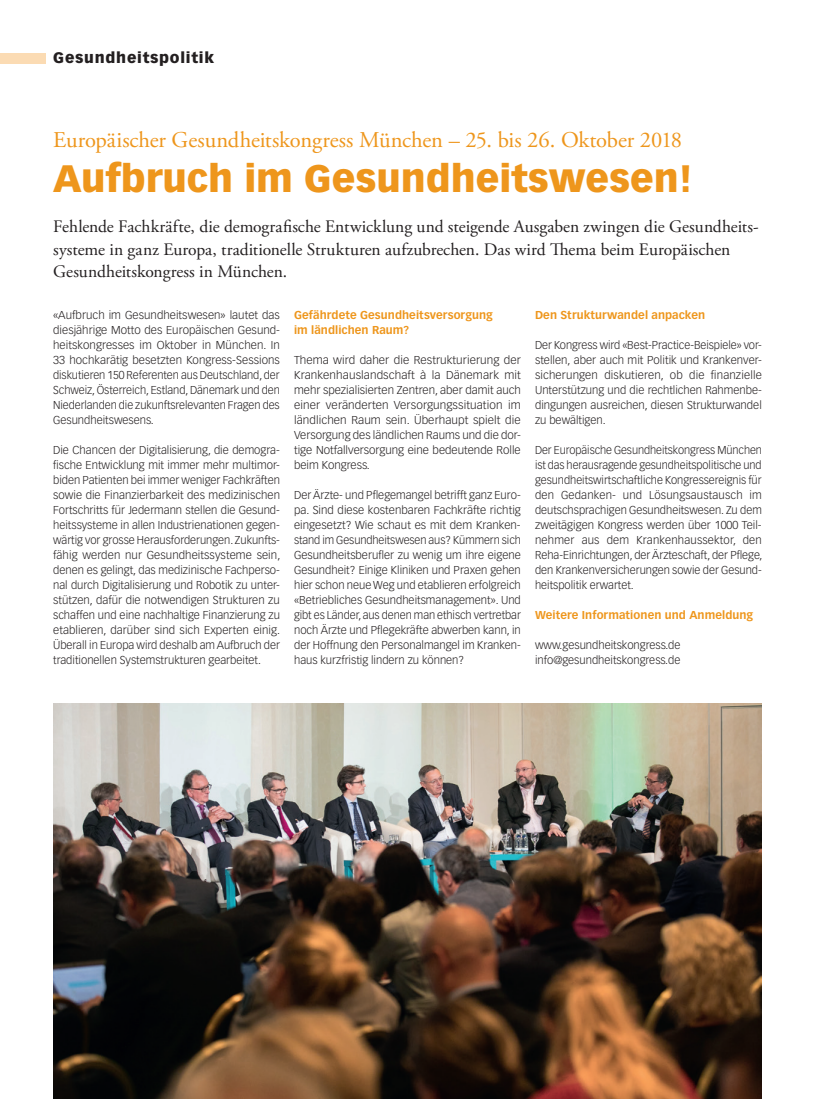
<style>
.page{position:relative;width:815px;height:1099px;background:#fff}
.page>*{position:absolute;margin:0;border:0;box-sizing:border-box;transform-origin:0 0}
.t1{font:900 37.5px "Vectora LT Std";color:#ee961c}
.t2{font:22.5px "Adobe Garamond Pro";letter-spacing:-.005em;color:#ee961c}
.t3{font:17.5px/22.5px "Adobe Garamond Pro";color:#231f20}
.t4{font:900 15px "Vectora LT Std";letter-spacing:.05em;color:#231f20}
.t5{font:300 11.25px/15px "Vectora LT Std";color:#231f20;text-align:justify}
.t6{font:300 11.25px/15px "Vectora LT Std";color:#231f20;text-align:justify;scale:1.04 1}
.t7{font:700 11.25px/15px "Vectora LT Std";letter-spacing:.005em;color:#ee961c}
</style>
<div class="page">
<div style="left:0;top:53px;width:45px;height:10px;background:#fbdbb3"></div>
<img style="left:53px;top:703px;width:709px;height:395px">
<h3 class="t4" style="left:53px;top:49px;width:162px">Gesundheitspolitik</h3>
<h2 class="t2" style="left:53px;top:126px;width:630px">Europäischer Gesundheitskongress München – 25. bis 26. Oktober 2018</h2>
<h1 class="t1" style="left:53px;top:155px;width:641px">Aufbruch im Gesundheitswesen!</h1>
<p class="t3" style="left:53px;top:216px;width:707px">Fehlende Fachkräfte, die demografische Entwicklung und steigende Ausgaben zwingen die Gesundheits&shy;systeme in ganz Europa, traditionelle Strukturen aufzubrechen. Das wird Thema beim Europäischen<br>Gesundheitskongress in München.</p>
<p class="t5" style="left:53px;top:308px;width:228px">«Aufbruch im Gesundheitswesen» lautet das diesjährige Motto des Europäischen Gesund&shy;heitskongresses im Oktober in München. In 33 hochkarätig besetzten Kongress-Sessions diskutieren 150 Referenten aus Deutschland, der Schweiz, Österreich, Estland, Dänemark und den Niederlanden die zukunftsrelevanten Fragen des Gesundheitswesens.</p>
<p class="t5" style="left:53px;top:443px;width:229px">Die Chancen der Digitalisierung, die demogra&shy;fische Entwicklung mit immer mehr multimor&shy;biden Patienten bei immer weniger Fachkräften sowie die Finanzierbarkeit des medizinischen Fortschritts für Jedermann stellen die Gesund&shy;heitssysteme in allen Industrienationen gegen&shy;wärtig vor grosse Herausforderungen. Zukunfts&shy;fähig werden nur Gesundheitssysteme sein, denen es gelingt, das medizinische Fachperso&shy;nal durch Digitalisierung und Robotik zu unter&shy;stützen, dafür die notwendigen Strukturen zu schaffen und eine nachhaltige Finanzierung zu etablieren, darüber sind sich Experten einig.<br>Überall in Europa wird deshalb am Aufbruch der traditionellen Systemstrukturen gearbeitet.</p>
<p class="t7" style="left:294px;top:308px;width:200px">Gefährdete Gesundheitsversorgung im ländlichen Raum?</p>
<p class="t6" style="left:294px;top:353px;width:220px">Thema wird daher die Restrukturierung der Krankenhauslandschaft à la Dänemark mit mehr spezialisierten Zentren, aber damit auch einer veränderten Versorgungssituation im ländlichen Raum sein. Überhaupt spielt die Versorgung des ländlichen Raums und die dor&shy;tige Notfallversorgung eine bedeutende Rolle beim Kongress.</p>
<p class="t5" style="left:294px;top:488px;width:228px">Der Ärzte- und Pflegemangel betrifft ganz Euro&shy;pa. Sind diese kostenbaren Fachkräfte richtig eingesetzt? Wie schaut es mit dem Kranken&shy;stand im Gesundheitswesen aus? Kümmern sich Gesundheitsberufler zu wenig um ihre eigene Gesundheit? Einige Kliniken und Praxen gehen hier schon neue Weg und etablieren erfolgreich «Betriebliches Gesundheitsmanagement». Und gibt es Länder, aus denen man ethisch vertretbar noch Ärzte und Pflegekräfte abwerben kann, in der Hoffnung den Personalmangel im Kranken&shy;haus kurzfristig lindern zu können?</p>
<p class="t7" style="left:535px;top:308px;width:172px">Den Strukturwandel anpacken</p>
<p class="t5" style="left:535px;top:338px;width:228px">Der Kongress wird «Best-Practice-Beispiele» vor&shy;stellen, aber auch mit Politik und Krankenver&shy;sicherungen diskutieren, ob die finanzielle Unterstützung und die rechtlichen Rahmenbe&shy;dingungen ausreichen, diesen Strukturwandel zu bewältigen.</p>
<p class="t5" style="left:535px;top:443px;width:229px">Der Europäische Gesundheitskongress München ist das herausragende gesundheitspolitische und gesundheitswirtschaftliche Kongressereignis für den Gedanken- und Lösungsaustausch im deutschsprachigen Gesundheitswesen. Zu dem zweitägigen Kongress werden über 1000 Teil&shy;nehmer aus dem Krankenhaussektor, den Reha-Einrichtungen, der Ärzteschaft, der Pflege, den Krankenversicherungen sowie der Gesund&shy;heitspolitik erwartet.</p>
<p class="t7" style="left:535px;top:608px;width:220px">Weitere Informationen und Anmeldung</p>
<p class="t5" style="left:535px;top:638px;width:147px">www.gesundheitskongress.de info@gesundheitskongress.de</p>
</div>
